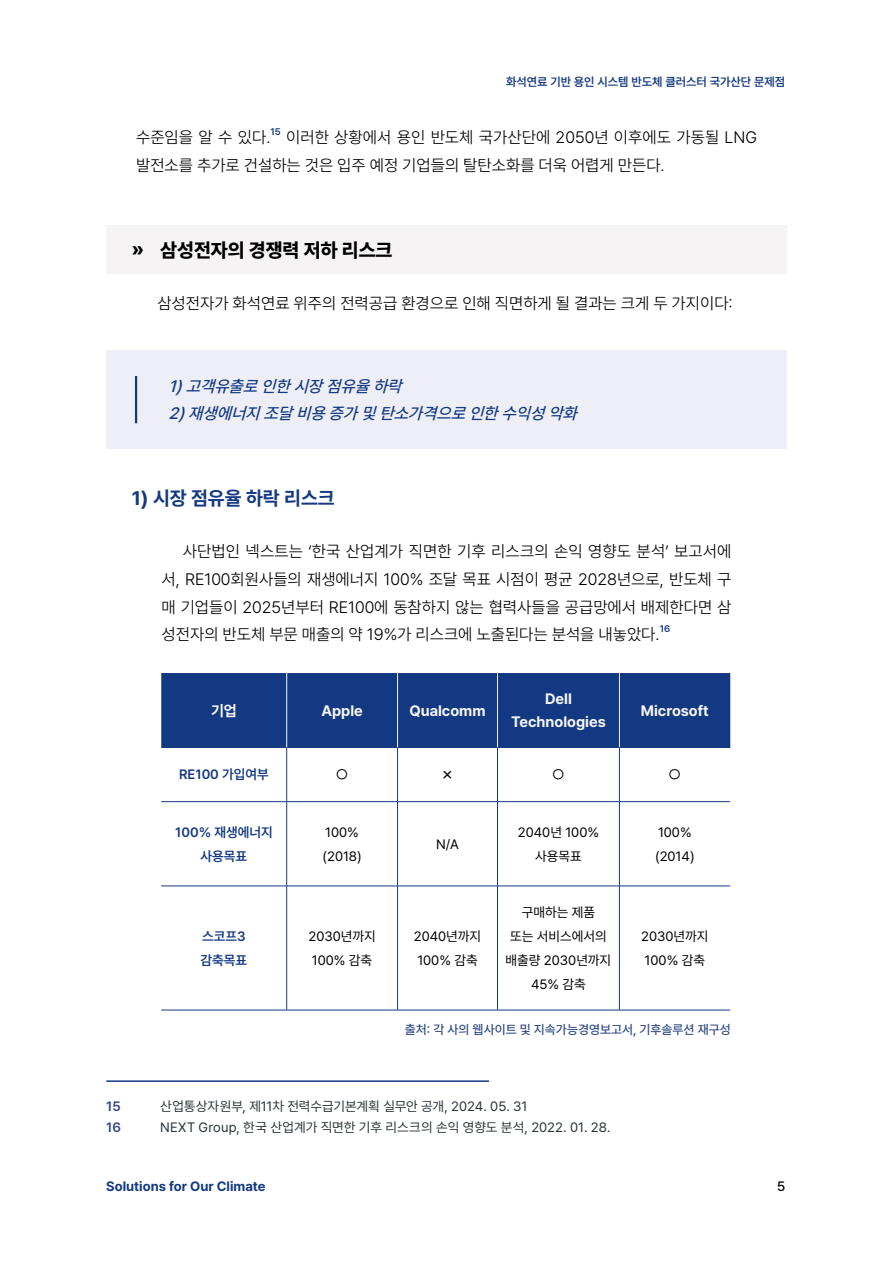
<style>
.page{position:relative;width:893px;height:1263px;background:#fff}
.page>*{position:absolute;margin:0;border:0;box-sizing:border-box;transform-origin:0 0}
.t1{font:800 19.5px "Pretendard";color:#000}
.t2{font:700 19.5px "Pretendard";color:#133982}
.t3{font:300 16.5px/27.6px "Pretendard";color:#000}
.t4{font:italic 500 16.5px/27.6px "Pretendard";color:#133982}
.t5{font:16.5px "Pretendard";color:#000}
.t6{font:700 15px/22.5px "Pretendard";color:#f6f6f6;text-align:center}
.t7{font:13.5px/24px "Pretendard";color:#000}
.t8{font:13.5px "Pretendard";letter-spacing:-.005em;color:#2b343b}
.t9{font:600 13.5px/24px "Pretendard";color:#133982;text-align:center}
.t10{font:700 13.5px "Pretendard";color:#133982}
.t11{font:600 13.5px "Pretendard";color:#33468a}
.t12{font:500 13.5px "Pretendard";color:#000}
.t13{font:500 12.75px "Pretendard";color:#2e4984}
.t14{font:600 12px "Pretendard";color:#133982}
.t15{font:600 9.6px "Pretendard";color:#133982}
</style>
<div class="page">
<div style="left:106px;top:225px;width:681px;height:49px;background:#f5f3f3"></div>
<div style="left:106px;top:350px;width:681px;height:99px;background:#eeeff6"></div>
<hr style="left:135px;top:376px;width:2px;height:47px;background:#133982">
<hr style="left:106px;top:1080px;width:383px;height:2px;background:#133982">
<div style="left:161px;top:673px;width:569px;height:74px;background:#133982"></div>
<hr style="left:161px;top:747px;width:126px;height:1px;background:#133982">
<hr style="left:287px;top:747px;width:111px;height:1px;background:#133982">
<hr style="left:286px;top:748px;width:1px;height:53px;background:#133982">
<hr style="left:398px;top:747px;width:99px;height:1px;background:#133982">
<hr style="left:397px;top:748px;width:1px;height:53px;background:#133982">
<hr style="left:497px;top:747px;width:122px;height:1px;background:#133982">
<hr style="left:497px;top:748px;width:1px;height:53px;background:#133982">
<hr style="left:619px;top:747px;width:111px;height:1px;background:#133982">
<hr style="left:619px;top:748px;width:1px;height:53px;background:#133982">
<hr style="left:161px;top:801px;width:126px;height:1px;background:#133982">
<hr style="left:287px;top:801px;width:111px;height:1px;background:#133982">
<hr style="left:286px;top:802px;width:1px;height:84px;background:#133982">
<hr style="left:398px;top:801px;width:99px;height:1px;background:#133982">
<hr style="left:397px;top:802px;width:1px;height:84px;background:#133982">
<hr style="left:497px;top:801px;width:122px;height:1px;background:#133982">
<hr style="left:497px;top:802px;width:1px;height:84px;background:#133982">
<hr style="left:619px;top:801px;width:111px;height:1px;background:#133982">
<hr style="left:619px;top:802px;width:1px;height:84px;background:#133982">
<hr style="left:161px;top:886px;width:126px;height:1px;background:#133982">
<hr style="left:287px;top:886px;width:111px;height:1px;background:#133982">
<hr style="left:286px;top:886px;width:1px;height:124px;background:#133982">
<hr style="left:398px;top:886px;width:99px;height:1px;background:#133982">
<hr style="left:397px;top:886px;width:1px;height:124px;background:#133982">
<hr style="left:497px;top:886px;width:122px;height:1px;background:#133982">
<hr style="left:497px;top:886px;width:1px;height:124px;background:#133982">
<hr style="left:619px;top:886px;width:111px;height:1px;background:#133982">
<hr style="left:619px;top:886px;width:1px;height:124px;background:#133982">
<hr style="left:286px;top:673px;width:1px;height:74px;background:#f6f6f6">
<hr style="left:397px;top:673px;width:1px;height:74px;background:#f6f6f6">
<hr style="left:497px;top:673px;width:1px;height:74px;background:#f6f6f6">
<hr style="left:619px;top:673px;width:1px;height:74px;background:#f6f6f6">
<hr style="left:161px;top:1010px;width:126px;height:1px;background:#133982">
<hr style="left:287px;top:1010px;width:111px;height:1px;background:#133982">
<hr style="left:398px;top:1010px;width:99px;height:1px;background:#133982">
<hr style="left:497px;top:1010px;width:122px;height:1px;background:#133982">
<hr style="left:619px;top:1010px;width:111px;height:1px;background:#133982">
<p class="t14" style="left:506px;top:73px;width:281px">화석연료 기반 용인 시스템 반도체 클러스터 국가산단 문제점</p>
<p class="t3" style="left:136px;top:123px;width:136px">수준임을 알 수 있다.</p>
<p class="t15" style="left:270px;top:125px;width:12px">15</p>
<p class="t3" style="left:136px;top:123px;width:622px;text-indent:150px">이러한 상황에서 용인 반도체 국가산단에 2050년 이후에도 가동될 LNG 발전소를 추가로 건설하는 것은 입주 예정 기업들의 탈탄소화를 더욱 어렵게 만든다.</p>
<p class="t1" style="left:132px;top:235px;width:262px">㑍 삼성전자의 경쟁력 저하 리스크</p>
<p class="t3" style="left:157px;top:289px;width:577px">삼성전자가 화석연료 위주의 전력공급 환경으로 인해 직면하게 될 결과는 크게 두 가지이다:</p>
<p class="t4" style="left:169px;top:372px;width:416px">1)고객유출로 인한 시장 점유율 하락<br>2)재생에너지 조달 비용 증가 및 탄소가격으로 인한 수익성 악화</p>
<p class="t2" style="left:132px;top:484px;width:204px">1) 시장 점유율 하락 리스크</p>
<p class="t3" style="left:162px;top:537px;width:571px;text-align:justify;text-indent:21px">사단법인 넥스트는 ‘한국 산업계가 직면한 기후 리스크의 손익 영향도 분석’ 보고서에 서, RE100회원사들의 재생에너지 100% 조달 목표 시점이 평균 2028년으로, 반도체 구 매 기업들이 2025년부터 RE100에 동참하지 않는 협력사들을 공급망에서 배제한다면 삼 성전자의 반도체 부문 매출의 약 19%가 리스크에 노출된다는 분석을 내놓았다.</p>
<p class="t15" style="left:660px;top:622px;width:12px">16</p>
<p class="t6" style="left:211px;top:698px;width:27px">기업</p>
<p class="t6" style="left:321px;top:698px;width:43px">Apple</p>
<p class="t6" style="left:409px;top:698px;width:78px">Qualcomm</p>
<p class="t6" style="left:511px;top:687px;width:96px">Dell<br>Technologies</p>
<p class="t6" style="left:641px;top:698px;width:69px">Microsoft</p>
<p class="t9" style="left:179px;top:762px;width:91px">RE100 가입여부</p>
<p class="t7" style="left:336px;top:762px;width:13px">○</p>
<p class="t5" style="left:441px;top:763px;width:15px">✗</p>
<p class="t7" style="left:553px;top:762px;width:13px">○</p>
<p class="t7" style="left:669px;top:762px;width:13px">○</p>
<p class="t9" style="left:175px;top:819px;width:99px">100% 재생에너지 사용목표</p>
<p class="t7" style="left:322px;top:819px;width:41px">100% (2018)</p>
<p class="t7" style="left:436px;top:831px;width:24px">N/A</p>
<p class="t9" style="left:201px;top:923px;width:48px;text-align:left">스코프3 감축목표</p>
<p class="t7" style="left:308px;top:923px;width:69px">2030년까지<br>100% 감축</p>
<p class="t7" style="left:414px;top:923px;width:69px">2040년까지<br>100% 감축</p>
<p class="t7" style="left:518px;top:819px;width:83px;text-align:center">2040년 100% 사용목표</p>
<p class="t7" style="left:655px;top:819px;width:41px">100% (2014)</p>
<p class="t7" style="left:506px;top:899px;width:107px;text-align:center">구매하는 제품<br>또는 서비스에서의 배출량 2030년까지<br>45% 감축</p>
<p class="t7" style="left:641px;top:923px;width:69px">2030년까지<br>100% 감축</p>
<p class="t13" style="left:405px;top:1020px;width:327px">출처: 각 사의 웹사이트 및 지속가능경영보고서, 기후솔루션 재구성</p>
<p class="t11" style="left:106px;top:1097px;width:16px">15</p>
<p class="t8" style="left:160px;top:1097px;width:369px">산업통상자원부, 제11차 전력수급기본계획 실무안 공개, 2024. 05. 31</p>
<p class="t11" style="left:106px;top:1118px;width:16px">16</p>
<p class="t8" style="left:160px;top:1118px;width:452px">NEXT Group, 한국 산업계가 직면한 기후 리스크의 손익 영향도 분석, 2022. 01. 28.</p>
<p class="t10" style="left:106px;top:1176px;width:161px">Solutions for Our Climate</p>
<p class="t12" style="left:777px;top:1176px;width:10px">5</p>
</div>
